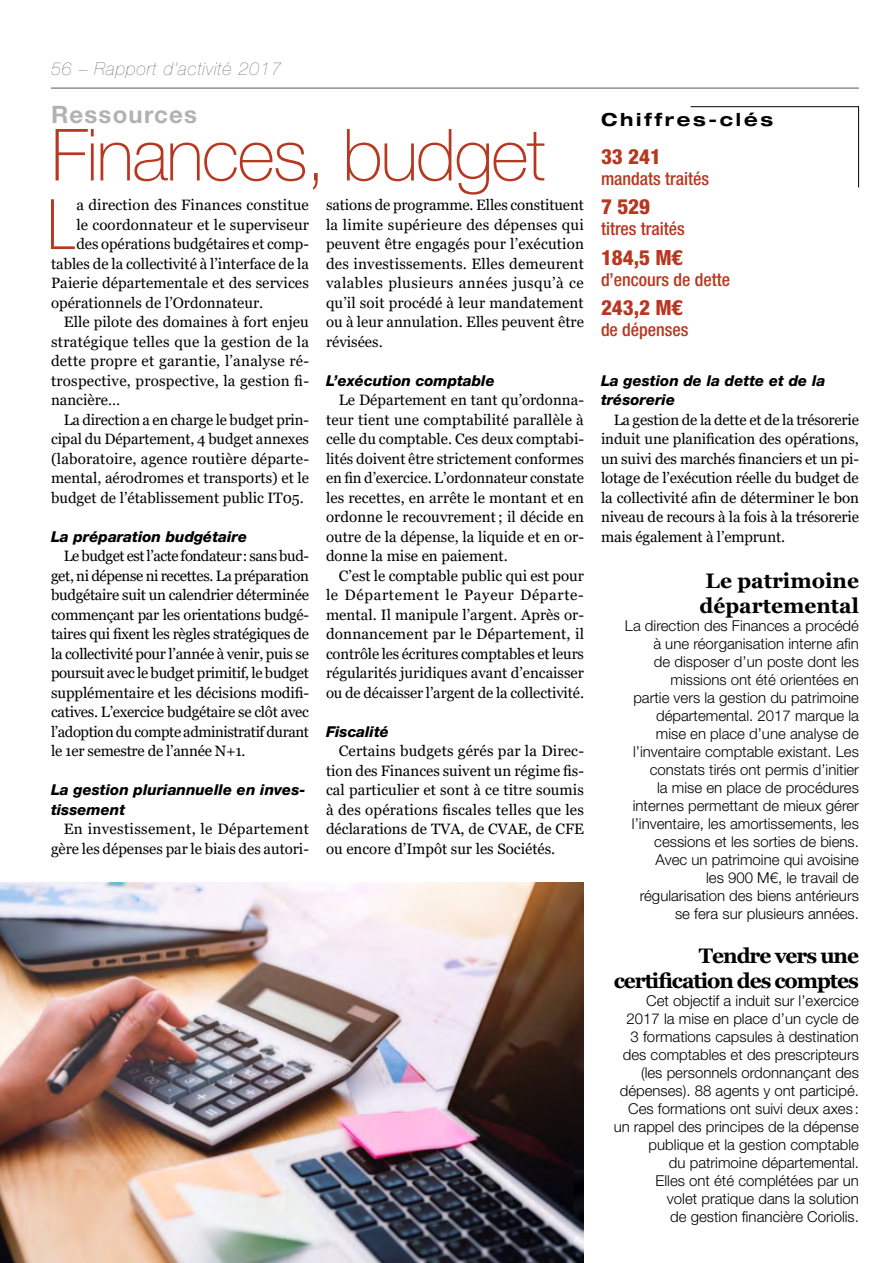
<style>
.page{position:relative;width:893px;height:1263px;background:#fff}
.page>*{position:absolute;margin:0;border:0;box-sizing:border-box;transform-origin:0 0}
.Titre{font:100 72px "Helvetica Neue LT Std";letter-spacing:-.025em;color:#b73720}
.lettrine{font:100 condensed 69.6px "Helvetica Neue LT Std";color:#b73720}
.nom_direction{font:700 24px "Helvetica Neue LT Std";letter-spacing:.05em;color:#b3b2b2}
.titre_zoom{font:700 21px/25.2px "Georgia";letter-spacing:-.05em;color:#000;text-align:right}
.titre_zoom-2{font:700 21px/25.2px "Georgia";color:#000}
.chiffre_clé{font:800 condensed 21px "Helvetica Neue LT Std";color:#b73720}
.texte_chiffre_clé{font:500 condensed 18px "Helvetica Neue LT Std";color:#b73720}
.t1{font:italic 200 18px "Helvetica Neue LT Std";letter-spacing:.05em;color:#575756}
.dépenses{font:700 expanded 18px "Helvetica Neue LT Std";letter-spacing:.15em;color:#000}
.texte_courant{font:15px/19.5px "Georgia";color:#000;text-align:justify}
.texte_zoom{font:300 15px/18px "Helvetica Neue LT Std";color:#000;text-align:right}
.lettrine-2{font:15px "Georgia";letter-spacing:.005em;color:#000}
.intertitre{font:italic 800 15px/19.5px "Helvetica Neue LT Std";color:#000}
</style>
<div class="page">
<hr style="left:51px;top:88px;width:808px;height:1px;background:#575756">
<hr style="left:691px;top:106px;width:168px;height:1px;background:#000">
<hr style="left:858px;top:106px;width:1px;height:81px;background:#000">
<img style="left:0;top:882px;width:584px;height:381px">
<p class="t1" style="left:51px;top:58px;width:232px">56 – Rapport d’activité 2017</p>
<p class="nom_direction" style="left:51px;top:100px;width:147px">Ressources</p>
<p class="Titre" style="left:51px;top:114px;width:496px">Finances, budget</p>
<p class="lettrine" style="left:47px;top:185px;width:31px">L</p>
<p class="lettrine-2" style="left:76px;top:196px;width:234px">a direction des Finances constitue</p>
<p class="lettrine-2" style="left:76px;top:215px;width:234px">le coordonnateur et le superviseur</p>
<p class="lettrine-2" style="left:76px;top:235px;width:234px">des opérations budgétaires et comp-</p>
<p class="lettrine-2" style="left:51px;top:254px;width:259px">tables de la collectivité à l’interface de la</p>
<p class="lettrine-2" style="left:51px;top:274px;width:259px">Paierie départementale et des services</p>
<p class="lettrine-2" style="left:51px;top:293px;width:214px">opérationnels de l’Ordonnateur.</p>
<p class="texte_courant" style="left:51px;top:312px;width:260px;text-indent:13px">Elle pilote des domaines à fort enjeu stratégique telles que la gestion de la dette propre et garantie, l’analyse ré&shy;trospective, prospective, la gestion fi&shy;nancière…</p>
<p class="texte_courant" style="left:51px;top:410px;width:259px;text-indent:13px">La direction a en charge le budget prin&shy;cipal du Département, 4 budget annexes (laboratoire, agence routière départe&shy;mental, aérodromes et transports) et le budget de l’établissement public IT05.</p>
<p class="intertitre" style="left:51px;top:526px;width:198px">La préparation budgétaire</p>
<p class="texte_courant" style="left:51px;top:546px;width:260px;text-indent:13px">Le budget est l’acte fondateur: sans bud&shy;get, ni dépense ni recettes. La préparation budgétaire suit un calendrier déterminée commençant par les orientations budgé&shy;taires qui fixent les règles stratégiques de la collectivité pour l’année à venir, puis se poursuit avec le budget primitif, le budget supplémentaire et les décisions modifi&shy;catives. L’exercice budgétaire se clôt avec l’adoption du compte administratif durant le 1er semestre de l’année N+1.</p>
<p class="intertitre" style="left:51px;top:780px;width:256px">La gestion pluriannuelle en inves&shy;tissement</p>
<p class="texte_courant" style="left:51px;top:819px;width:259px;text-align:right">En investissement, le Département gère les dépenses par le biais des autori-</p>
<p class="texte_courant" style="left:326px;top:195px;width:260px">sations de programme. Elles constituent la limite supérieure des dépenses qui peuvent être engagés pour l’exécution des investissements. Elles demeurent valables plusieurs années jusqu’à ce qu’il soit procédé à leur mandatement ou à leur annulation. Elles peuvent être révisées.</p>
<p class="intertitre" style="left:326px;top:370px;width:170px">L’exécution comptable</p>
<p class="texte_courant" style="left:326px;top:390px;width:259px;text-indent:13px">Le Département en tant qu’ordonna&shy;teur tient une comptabilité parallèle à celle du comptable. Ces deux comptabi&shy;lités doivent être strictement conformes en fin d’exercice. L’ordonnateur constate les recettes, en arrête le montant et en ordonne le recouvrement; il décide en outre de la dépense, la liquide et en or&shy;donne la mise en paiement.</p>
<p class="texte_courant" style="left:326px;top:566px;width:260px;text-indent:13px">C’est le comptable public qui est pour le Département le Payeur Départe&shy;mental. Il manipule l’argent. Après or&shy;donnancement par le Département, il contrôle les écritures comptables et leurs régularités juridiques avant d’encaisser ou de décaisser l’argent de la collectivité.</p>
<p class="intertitre" style="left:326px;top:721px;width:65px">Fiscalité</p>
<p class="texte_courant" style="left:326px;top:741px;width:259px;text-indent:13px">Certains budgets gérés par la Direc&shy;tion des Finances suivent un régime fis&shy;cal particulier et sont à ce titre soumis à des opérations fiscales telles que les déclarations de TVA, de CVAE, de CFE ou encore d’Impôt sur les Sociétés.</p>
<p class="dépenses" style="left:601px;top:108px;width:174px">Chiffres-clés</p>
<p class="chiffre_clé" style="left:601px;top:143px;width:62px">33 241</p>
<p class="texte_chiffre_clé" style="left:601px;top:168px;width:110px">mandats traités</p>
<p class="chiffre_clé" style="left:601px;top:194px;width:51px">7 529</p>
<p class="texte_chiffre_clé" style="left:601px;top:218px;width:85px">titres traités</p>
<p class="chiffre_clé" style="left:601px;top:244px;width:83px">184,5 M€</p>
<p class="texte_chiffre_clé" style="left:601px;top:269px;width:131px">d’encours de dette</p>
<p class="chiffre_clé" style="left:601px;top:295px;width:83px">243,2 M€</p>
<p class="texte_chiffre_clé" style="left:601px;top:319px;width:89px">de dépenses</p>
<p class="intertitre" style="left:601px;top:370px;width:226px">La gestion de la dette et de la trésorerie</p>
<p class="texte_courant" style="left:601px;top:410px;width:260px;text-indent:13px">La gestion de la dette et de la trésorerie induit une planification des opérations, un suivi des marchés financiers et un pi&shy;lotage de l’exécution réelle du budget de la collectivité afin de déterminer le bon niveau de recours à la fois à la trésorerie mais également à l’emprunt.</p>
<p class="titre_zoom-2" style="left:699px;top:568px;width:161px">Le patrimoine départemental</p>
<p class="texte_zoom" style="left:625px;top:616px;width:235px">La direction des Finances a procédé à une réorganisation interne afin<br>de disposer d’un poste dont les missions ont été orientées en<br>partie vers la gestion du patrimoine départemental. 2017 marque la mise en place d’une analyse de l’inventaire comptable existant. Les constats tirés ont permis d’initier<br>la mise en place de procédures internes permettant de mieux gérer l’inventaire, les amortissements, les cessions et les sorties de biens.</p>
<p class="texte_zoom" style="left:640px;top:850px;width:221px">Avec un patrimoine qui avoisine les 900 M€, le travail de régularisation des biens antérieurs se fera sur plusieurs années.</p>
<p class="titre_zoom" style="left:614px;top:943px;width:247px">Tendre vers une certification des comptes</p>
<p class="texte_zoom" style="left:620px;top:991px;width:241px">Cet objectif a induit sur l’exercice 2017 la mise en place d’un cycle de 3 formations capsules à destination des comptables et des prescripteurs (les personnels ordonnançant des dépenses). 88 agents y ont participé.</p>
<p class="texte_zoom" style="left:614px;top:1099px;width:247px">Ces formations ont suivi deux axes : un rappel des principes de la dépense publique et la gestion comptable<br>du patrimoine départemental.<br>Elles ont été complétées par un<br>volet pratique dans la solution<br>de gestion financière Coriolis.</p>
</div>
